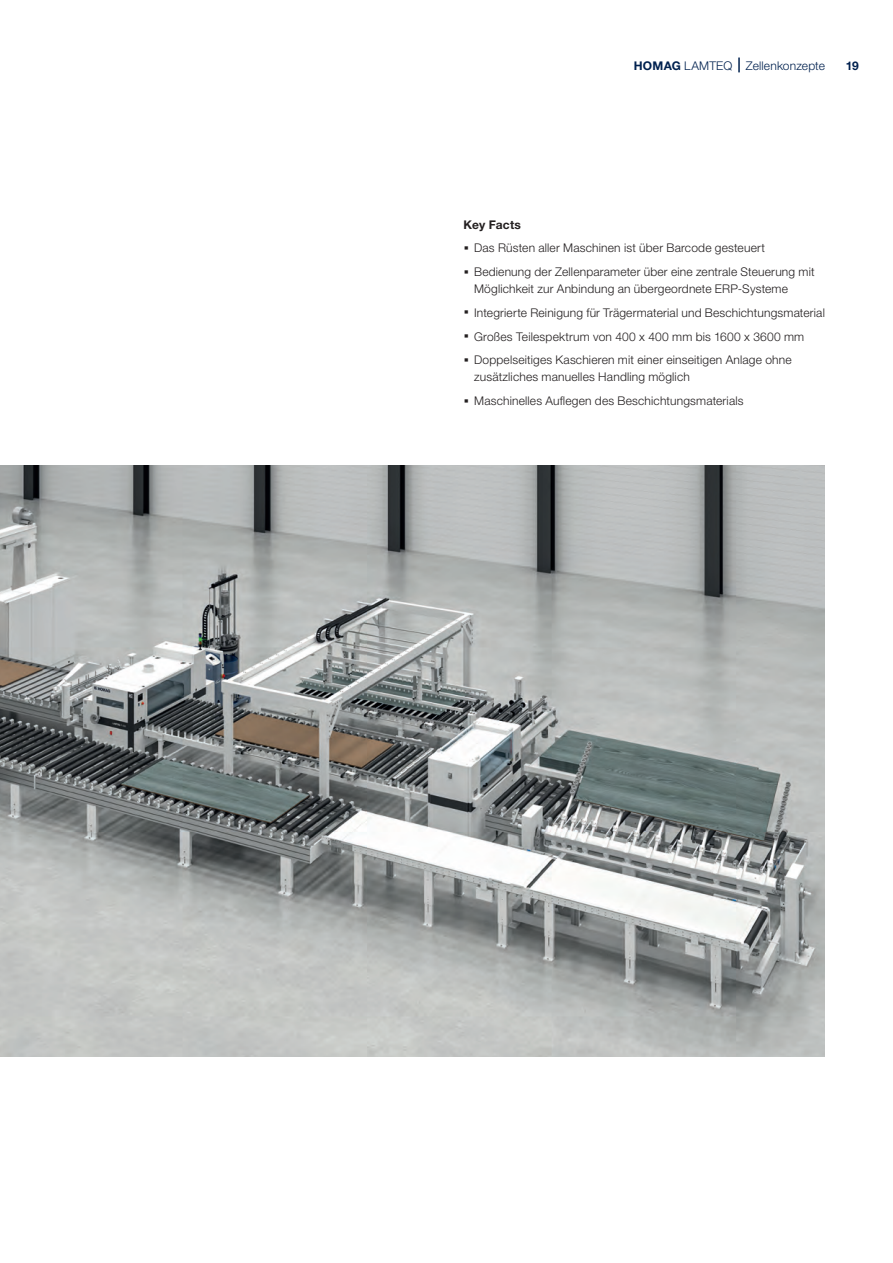
<style>
.page{position:relative;width:893px;height:1263px;background:#fff}
.page>*{position:absolute;margin:0;border:0;box-sizing:border-box;transform-origin:0 0}
.t1{font:300 12px/23.7px "Helvetica Neue LTW1 G";letter-spacing:.015em;color:#231f20}
.t2{font:300 12px "Helvetica Neue LTW1 G";letter-spacing:.015em;color:#00214f}
.t3{font:700 12px "Helvetica Neue LTW1 G";color:#00214f}
.s1{font-weight:700}
.s2{font-weight:700;font-size:21px}
</style>
<div class="page">
<img style="left:0;top:465px;width:825px;height:592px">
<svg style="left:738px;top:58px;width:2px;height:14px"></svg>
<p class="t2" style="left:634px;top:58px;width:193px"><span class="s1">HOMAG</span> LAMTEQ Zellenkonzepte</p>
<p class="t3" style="left:846px;top:58px;width:15px">19</p>
<p class="t1" style="left:463px;top:213px;width:353px"><span class="s1">Key Facts<br></span><span class="s2">·</span> Das Rüsten aller Maschinen ist über Barcode gesteuert<br><span class="s2">·</span> Bedienung der Zellenparameter über eine zentrale Steuerung mit</p>
<p class="t1" style="left:463px;top:277px;width:363px;text-indent:11px">Möglichkeit zur Anbindung an übergeordnete ERP-Systeme<br><span class="s2">·</span> Integrierte Reinigung für Trägermaterial und Beschichtungsmaterial <span class="s2">·</span> Großes Teilespektrum von 400 x 400 mm bis 1600 x 3600 mm<br><span class="s2">·</span> Doppelseitiges Kaschieren mit einer einseitigen Anlage ohne</p>
<p class="t1" style="left:463px;top:365px;width:282px;text-indent:11px">zusätzliches manuelles Handling möglich<br><span class="s2">·</span> Maschinelles Auflegen des Beschichtungsmaterials</p>
</div>
